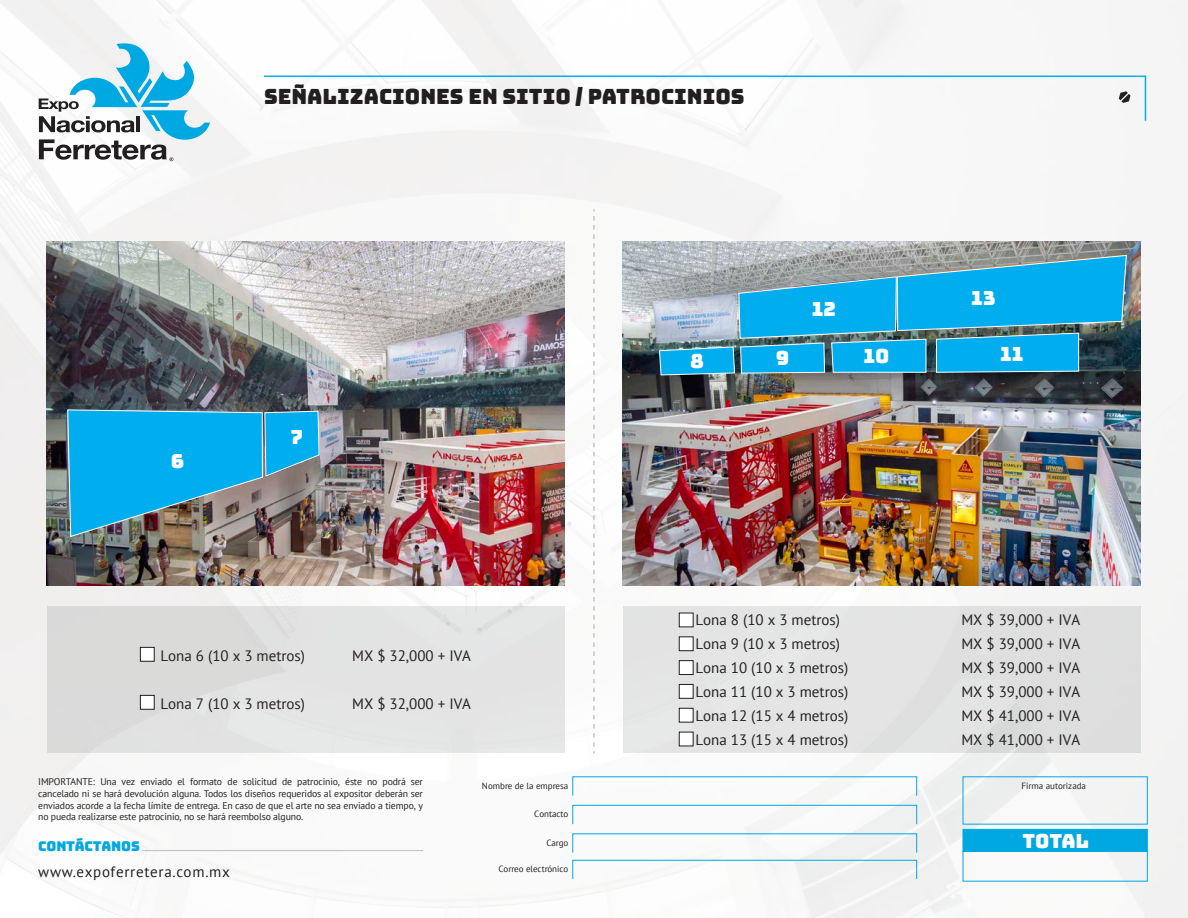
<style>
.page{position:relative;width:1188px;height:918px;background:#fff}
.page>*{position:absolute;margin:0;border:0;box-sizing:border-box;transform-origin:0 0}
.t1{font:21px "Bungee";color:#231f20}
.t2{font:19.5px "Bungee";color:#fff}
.t3{font:15px/24px "PT Sans";color:#231f20}
.t4{font:15px "PT Sans";letter-spacing:.05em;color:#231f20}
.t5{font:13.5px "Bungee";letter-spacing:-.015em;color:#00a8e2}
.t6{font:9.75px/11.7px "PT Sans";letter-spacing:-.015em;color:#231f20;text-align:justify}
.t7{font:9px "PT Sans";color:#231f20}
</style>
<div class="page">
<img style="left:0;top:0;width:1188px;height:918px">
<svg style="left:39px;top:42px;width:171px;height:119px"></svg>
<svg style="left:263px;top:75px;width:884px;height:47px"></svg>
<div style="left:47px;top:606px;width:517px;height:147px;background:#e7e8e8"></div>
<div style="left:623px;top:606px;width:518px;height:147px;background:#e7e8e8"></div>
<div style="left:140px;top:647px;width:14px;height:14px;background:#fff"></div>
<div style="left:140px;top:647px;width:15px;height:15px;border:1px solid #231f20"></div>
<div style="left:140px;top:695px;width:14px;height:14px;background:#fff"></div>
<div style="left:140px;top:695px;width:15px;height:15px;border:1px solid #231f20"></div>
<div style="left:679px;top:613px;width:14px;height:14px;background:#fff"></div>
<div style="left:679px;top:613px;width:15px;height:14px;border:1px solid #231f20"></div>
<div style="left:679px;top:637px;width:14px;height:14px;background:#fff"></div>
<div style="left:679px;top:636px;width:15px;height:15px;border:1px solid #231f20"></div>
<div style="left:679px;top:661px;width:14px;height:14px;background:#fff"></div>
<div style="left:679px;top:660px;width:15px;height:15px;border:1px solid #231f20"></div>
<div style="left:679px;top:684px;width:14px;height:14px;background:#fff"></div>
<div style="left:679px;top:684px;width:15px;height:15px;border:1px solid #231f20"></div>
<div style="left:679px;top:708px;width:14px;height:14px;background:#fff"></div>
<div style="left:679px;top:708px;width:15px;height:15px;border:1px solid #231f20"></div>
<div style="left:679px;top:732px;width:14px;height:14px;background:#fff"></div>
<div style="left:679px;top:732px;width:15px;height:14px;border:1px solid #231f20"></div>
<svg style="left:594px;top:209px;width:1px;height:544px"></svg>
<img style="left:623px;top:242px;width:518px;height:344px">
<img style="left:659px;top:255px;width:468px;height:120px">
<img style="left:47px;top:242px;width:517px;height:344px">
<img style="left:67px;top:410px;width:252px;height:127px">
<div style="left:572px;top:805px;width:345px;height:20px;border:1px solid #00a8e1"></div>
<div style="left:572px;top:860px;width:345px;height:19px;border:1px solid #00a8e1"></div>
<div style="left:963px;top:829px;width:185px;height:23px;background:#00a8e1;border:1px solid #00a8e1"></div>
<hr style="left:142px;top:850px;width:281px;height:1px;background:#bcbec0">
<h1 class="t1" style="left:264px;top:84px;width:482px">SEÑALIZACIONES EN SITIO / PATROCINIOS</h1>
<h2 class="t2" style="left:812px;top:298px;width:26px">12</h2>
<h2 class="t2" style="left:971px;top:287px;width:26px">13</h2>
<h2 class="t2" style="left:171px;top:450px;width:15px">6</h2>
<h2 class="t2" style="left:291px;top:425px;width:14px">7</h2>
<h3 class="t3" style="left:161px;top:643px;width:146px">Lona 6 (10 x 3 metros)</h3>
<h3 class="t3" style="left:161px;top:691px;width:146px">Lona 7 (10 x 3 metros)</h3>
<h3 class="t3" style="left:352px;top:643px;width:120px">MX $ 32,000 + IVA</h3>
<h3 class="t3" style="left:352px;top:691px;width:120px">MX $ 32,000 + IVA</h3>
<p class="t6" style="left:38px;top:776px;width:386px">IMPORTANTE: Una vez enviado el formato de solicitud de patrocinio, éste no podrá ser cancelado ni se hará devolución alguna. Todos los diseños requeridos al expositor deberán ser enviados acorde a la fecha límite de entrega. En caso de que el arte no sea enviado a tiempo, y no pueda realizarse este patrocinio, no se hará reembolso alguno.</p>
<h3 class="t5" style="left:38px;top:838px;width:103px">CONTÁCTANOS</h3>
<h3 class="t4" style="left:38px;top:863px;width:193px">www.expoferretera.com.mx</h3>
<p class="t7" style="left:482px;top:780px;width:88px">Nombre de la empresa</p>
<p class="t7" style="left:534px;top:808px;width:36px">Contacto</p>
<p class="t7" style="left:546px;top:837px;width:24px">Cargo</p>
<p class="t7" style="left:499px;top:863px;width:71px">Correo electrónico</p>
<h2 class="t2" style="left:690px;top:350px;width:15px">8</h2>
<h2 class="t2" style="left:776px;top:347px;width:15px">9</h2>
<h2 class="t2" style="left:864px;top:345px;width:27px">10</h2>
<h2 class="t2" style="left:1000px;top:343px;width:25px">11</h2>
<h3 class="t3" style="left:696px;top:607px;width:154px">Lona 8 (10 x 3 metros)<br>Lona 9 (10 x 3 metros)<br>Lona 10 (10 x 3 metros)<br>Lona 11 (10 x 3 metros)<br>Lona 12 (15 x 4 metros)<br>Lona 13 (15 x 4 metros)</h3>
<h3 class="t3" style="left:961px;top:607px;width:120px;text-align:justify">MX $ 39,000 + IVA MX $ 39,000 + IVA MX $ 39,000 + IVA MX $ 39,000 + IVA MX $ 41,000 + IVA MX $ 41,000 + IVA</h3>
<p class="t7" style="left:1021px;top:780px;width:66px">Firma autorizada</p>
<h2 class="t2" style="left:1022px;top:830px;width:68px">TOTAL</h2>
</div>
